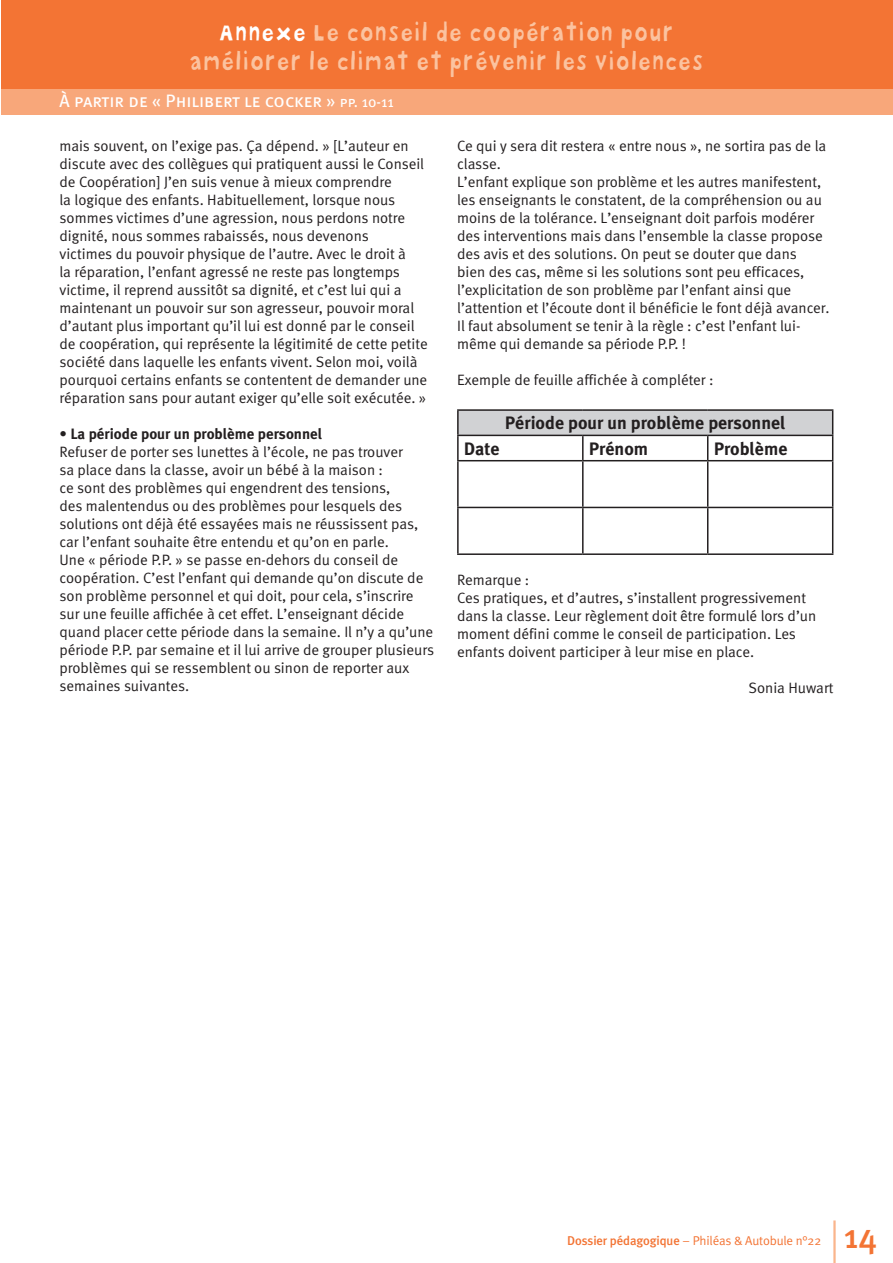
<style>
.page{position:relative;width:893px;height:1263px;background:#fff}
.page>*{position:absolute;margin:0;border:0;box-sizing:border-box;transform-origin:0 0}
.t1{font:500 34.5px "Meta Plus";color:#f37434}
.t2{font:24px/28.8px "Bokka Solid";letter-spacing:-.01em;color:#fbc3a0;text-align:center;scale:.9 1}
.t3{font:700 18px "Meta Plus";color:#231f20}
.t4{font:18px "Meta Book Caps";color:#fff}
.t5{font:15px/18px "Meta Normal";color:#231f20}
.t6{font:700 15px "Meta Plus";color:#231f20}
.t7{font:12.75px "Meta Normal";letter-spacing:-.01em;color:#f37434}
.s1{color:#fff}
.s2{font-size:15px}
.s3{font-family:"Meta Plus";font-weight:500}
</style>
<div class="page">
<hr style="left:833px;top:1220px;width:3px;height:43px;background:#fab58c">
<div style="left:1px;top:0;width:892px;height:89px;background:#f37434"></div>
<div style="left:1px;top:89px;width:892px;height:26px;background:#f8a77a"></div>
<div style="left:458px;top:410px;width:375px;height:25px;background:#d1d2d4"></div>
<hr style="left:457px;top:409px;width:126px;height:2px;background:#231f20">
<hr style="left:457px;top:411px;width:2px;height:24px;background:#231f20">
<hr style="left:583px;top:409px;width:125px;height:2px;background:#231f20">
<hr style="left:708px;top:409px;width:125px;height:2px;background:#231f20">
<hr style="left:457px;top:435px;width:126px;height:1px;background:#231f20">
<hr style="left:457px;top:436px;width:2px;height:24px;background:#231f20">
<hr style="left:583px;top:435px;width:125px;height:1px;background:#231f20">
<hr style="left:582px;top:436px;width:2px;height:24px;background:#231f20">
<hr style="left:708px;top:435px;width:125px;height:1px;background:#231f20">
<svg style="left:707px;top:436px;width:1px;height:24px"></svg>
<svg style="left:832px;top:411px;width:1px;height:49px"></svg>
<hr style="left:457px;top:460px;width:126px;height:1px;background:#231f20">
<hr style="left:457px;top:461px;width:2px;height:46px;background:#231f20">
<hr style="left:583px;top:460px;width:125px;height:1px;background:#231f20">
<hr style="left:582px;top:461px;width:2px;height:46px;background:#231f20">
<hr style="left:708px;top:460px;width:125px;height:1px;background:#231f20">
<hr style="left:707px;top:461px;width:1px;height:46px;background:#231f20">
<hr style="left:832px;top:461px;width:1px;height:46px;background:#231f20">
<hr style="left:457px;top:507px;width:126px;height:1px;background:#231f20">
<hr style="left:457px;top:508px;width:2px;height:45px;background:#231f20">
<hr style="left:583px;top:507px;width:125px;height:1px;background:#231f20">
<hr style="left:582px;top:508px;width:2px;height:45px;background:#231f20">
<hr style="left:708px;top:507px;width:125px;height:1px;background:#231f20">
<hr style="left:707px;top:508px;width:1px;height:45px;background:#231f20">
<hr style="left:832px;top:508px;width:1px;height:45px;background:#231f20">
<hr style="left:457px;top:553px;width:126px;height:2px;background:#231f20">
<hr style="left:583px;top:553px;width:125px;height:2px;background:#231f20">
<hr style="left:708px;top:553px;width:125px;height:2px;background:#231f20">
<h2 class="t2" style="left:189px;top:18px;width:574px"><span class="s1">Annexe</span> Le conseil de coopération pour améliorer le climat et prévenir les violences</h2>
<p class="t4" style="left:60px;top:90px;width:336px">À partir de « Philibert le cocker » <span class="s2">pp. 10-11</span></p>
<p class="t5" style="left:60px;top:137px;width:370px">mais souvent, on l’exige pas. Ça dépend. » [L’auteur en discute avec des collègues qui pratiquent aussi le Conseil de Coopération] J’en suis venue à mieux comprendre<br>la logique des enfants. Habituellement, lorsque nous sommes victimes d’une agression, nous perdons notre dignité, nous sommes rabaissés, nous devenons<br>victimes du pouvoir physique de l’autre. Avec le droit à<br>la réparation, l’enfant agressé ne reste pas longtemps victime, il reprend aussitôt sa dignité, et c’est lui qui a maintenant un pouvoir sur son agresseur, pouvoir moral d’autant plus important qu’il lui est donné par le conseil de coopération, qui représente la légitimité de cette petite société dans laquelle les enfants vivent. Selon moi, voilà pourquoi certains enfants se contentent de demander une réparation sans pour autant exiger qu’elle soit exécutée. »</p>
<p class="t6" style="left:60px;top:425px;width:264px">• La période pour un problème personnel</p>
<p class="t5" style="left:60px;top:443px;width:376px">Refuser de porter ses lunettes à l’école, ne pas trouver<br>sa place dans la classe, avoir un bébé à la maison :<br>ce sont des problèmes qui engendrent des tensions,<br>des malentendus ou des problèmes pour lesquels des solutions ont déjà été essayées mais ne réussissent pas, car l’enfant souhaite être entendu et qu’on en parle.<br>Une « période P.P. » se passe en-dehors du conseil de coopération. C’est l’enfant qui demande qu’on discute de son problème personnel et qui doit, pour cela, s’inscrire sur une feuille affichée à cet effet. L’enseignant décide quand placer cette période dans la semaine. Il n’y a qu’une période P.P. par semaine et il lui arrive de grouper plusieurs problèmes qui se ressemblent ou sinon de reporter aux semaines suivantes.</p>
<p class="t5" style="left:457px;top:137px;width:374px">Ce qui y sera dit restera « entre nous », ne sortira pas de la classe.<br>L’enfant explique son problème et les autres manifestent, les enseignants le constatent, de la compréhension ou au moins de la tolérance. L’enseignant doit parfois modérer des interventions mais dans l’ensemble la classe propose des avis et des solutions. On peut se douter que dans<br>bien des cas, même si les solutions sont peu efficaces, l’explicitation de son problème par l’enfant ainsi que l’attention et l’écoute dont il bénéficie le font déjà avancer.<br>Il faut absolument se tenir à la règle : c’est l’enfant lui&shy;même qui demande sa période P.P. !</p>
<p class="t5" style="left:457px;top:371px;width:258px">Exemple de feuille affichée à compléter :</p>
<p class="t3" style="left:505px;top:413px;width:282px">Période pour un problème personnel</p>
<p class="t3" style="left:464px;top:438px;width:37px">Date</p>
<p class="t3" style="left:589px;top:438px;width:61px">Prénom</p>
<p class="t3" style="left:714px;top:438px;width:75px">Problème</p>
<p class="t5" style="left:457px;top:571px;width:361px">Remarque :<br>Ces pratiques, et d’autres, s’installent progressivement dans la classe. Leur règlement doit être formulé lors d’un moment défini comme le conseil de participation. Les enfants doivent participer à leur mise en place.</p>
<p class="t5" style="left:749px;top:679px;width:86px">Sonia Huwart</p>
<p class="t7" style="left:567px;top:1233px;width:256px"><span class="s3">Dossier pédagogique</span> – Philéas &amp; Autobule n°22</p>
<h1 class="t1" style="left:844px;top:1216px;width:34px">14</h1>
</div>
